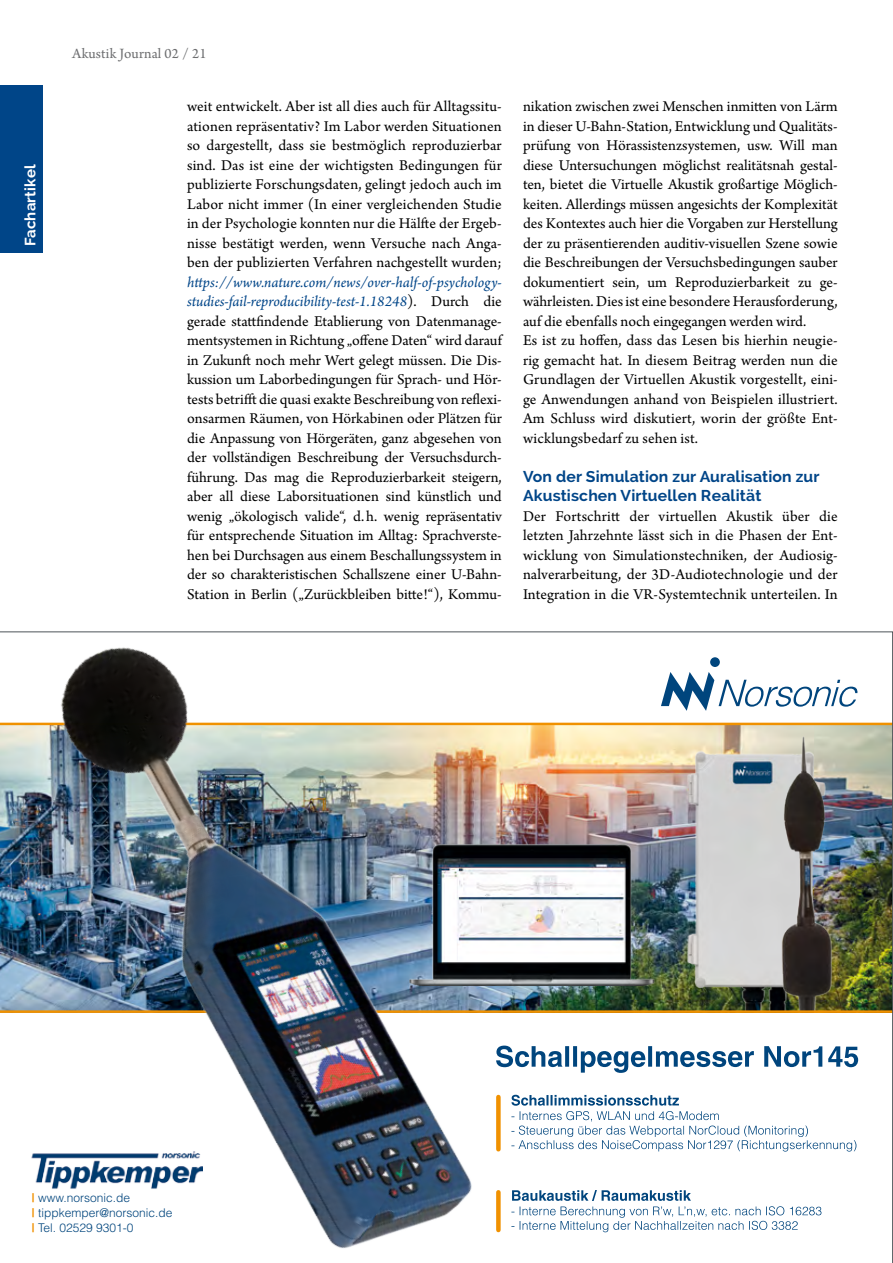
<style>
.page{position:relative;width:893px;height:1263px;background:#fff}
.page>*{position:absolute;margin:0;border:0;box-sizing:border-box;transform-origin:0 0}
.t1{font:15.75px/19.5px "Arno Pro";color:#000;text-align:justify}
.t2{font:700 15.75px/19.5px "Raleway";letter-spacing:.01em;color:#004588}
.t3{font:15px "Arno Pro";letter-spacing:.01em;color:#6d6e70}
.t4{font:700 15px "Raleway";letter-spacing:.01em;color:#fff}
.t5{font:300 12px/15px "Helvetica";color:#00457d}
.s1{font-style:italic;color:#004588}
.s2{font-weight:700;color:#f09100}
</style>
<div class="page">
<div style="left:0;top:85px;width:43px;height:168px;background:#004588"></div>
<img style="left:0;top:631px;width:893px;height:632px">
<p class="t4" style="left:22px;top:246px;width:83px;rotate:-90deg">Fachartikel</p>
<p class="t3" style="left:72px;top:45px;width:136px">Akustik Journal 02 / 21</p>
<p class="t1" style="left:187px;top:98px;width:316px">weit entwickelt. Aber ist all dies auch für Alltagssitu&shy;ationen repräsentativ? Im Labor werden Situationen so dargestellt, dass sie bestmöglich reproduzierbar sind. Das ist eine der wichtigsten Bedingungen für publizierte Forschungsdaten, gelingt jedoch auch im Labor nicht immer (In einer vergleichenden Studie in der Psychologie konnten nur die Hälfte der Ergeb&shy;nisse bestätigt werden, wenn Versuche nach Anga&shy;ben der publizierten Verfahren nachgestellt wurden;</p>
<p class="t1" style="left:187px;top:273px;width:316px"><span class="s1">https://www.nature.com/news/over-half-of-psychology&shy;studies-fail-reproducibility-test-1.18248</span>). Durch die gerade stattfindende Etablierung von Datenmanage&shy;mentsystemen in Richtung „offene Daten“ wird darauf in Zukunft noch mehr Wert gelegt müssen. Die Dis&shy;kussion um Laborbedingungen für Sprach- und Hör&shy;tests betrifft die quasi exakte Beschreibung von reflexi&shy;onsarmen Räumen, von Hörkabinen oder Plätzen für die Anpassung von Hörgeräten, ganz abgesehen von der vollständigen Beschreibung der Versuchsdurch&shy;führung. Das mag die Reproduzierbarkeit steigern, aber all diese Laborsituationen sind künstlich und wenig „ökologisch valide“, d. h. wenig repräsentativ für entsprechende Situation im Alltag: Sprachverste&shy;hen bei Durchsagen aus einem Beschallungssystem in der so charakteristischen Schallszene einer U-Bahn-Station in Berlin („Zurückbleiben bitte!“), Kommu-</p>
<p class="t1" style="left:523px;top:98px;width:316px;text-align:left">nikation zwischen zwei Menschen inmitten von Lärm in dieser U-Bahn-Station, Entwicklung und Qualitäts&shy;prüfung von Hörassistenzsystemen, usw. Will man diese Untersuchungen möglichst realitätsnah gestal&shy;ten, bietet die Virtuelle Akustik großartige Möglich&shy;keiten. Allerdings müssen angesichts der Komplexität des Kontextes auch hier die Vorgaben zur Herstellung der zu präsentierenden auditiv-visuellen Szene sowie die Beschreibungen der Versuchsbedingungen sauber dokumentiert sein, um Reproduzierbarkeit zu ge&shy;währleisten. Dies ist eine besondere Herausforderung, auf die ebenfalls noch eingegangen werden wird.<br>Es ist zu hoffen, dass das Lesen bis hierhin neugie&shy;rig gemacht hat. In diesem Beitrag werden nun die Grundlagen der Virtuellen Akustik vorgestellt, eini&shy;ge Anwendungen anhand von Beispielen illustriert.<br>Am Schluss wird diskutiert, worin der größte Ent&shy;wicklungsbedarf zu sehen ist.</p>
<p class="t2" style="left:523px;top:467px;width:298px">Von der Simulation zur Auralisation zur<br>Akustischen Virtuellen Realität</p>
<p class="t1" style="left:523px;top:507px;width:316px">Der Fortschritt der virtuellen Akustik über die letzten Jahrzehnte lässt sich in die Phasen der Ent&shy;wicklung von Simulationstechniken, der Audiosig&shy;nalverarbeitung, der 3D-Audiotechnologie und der Integration in die VR-Systemtechnik unterteilen. In</p>
<p class="t5" style="left:32px;top:1190px;width:142px"><span class="s2">|</span> www.norsonic.de<br><span class="s2">|</span> tippkemper@norsonic.de <span class="s2">|</span> Tel. 02529 9301-0</p>
</div>
